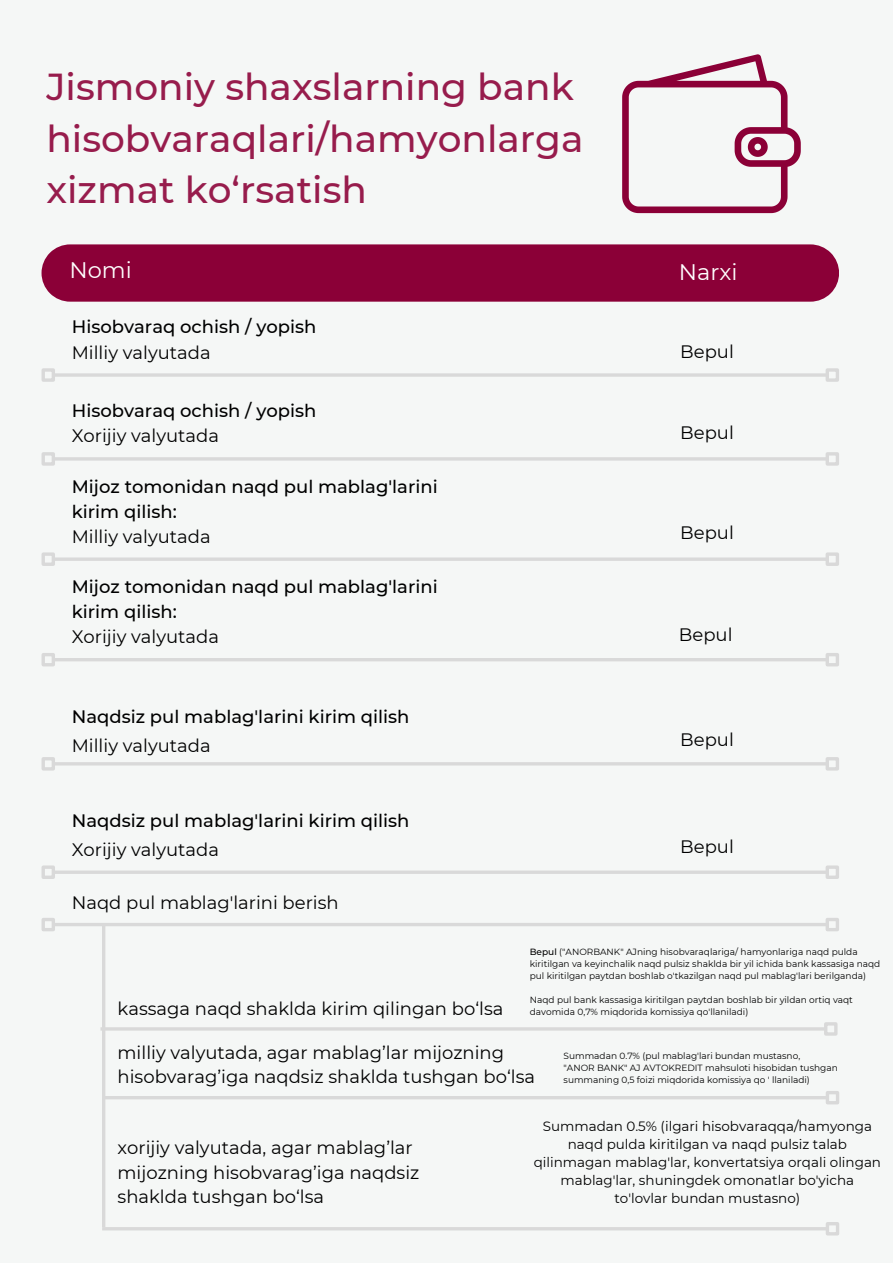
<style>
.page{position:relative;width:893px;height:1264px;background:#fff}
.page>*{position:absolute;margin:0;border:0;box-sizing:border-box;transform-origin:0 0}
.t1{font:500 37.5px/51.8px "Montserrat";color:#8b0037}
.t2{font:22.5px "Montserrat";color:#fff}
.t3{font:18px/24.8px "Montserrat";color:#000}
.t4{font:500 18px/24.8px "Montserrat";color:#000}
.t5{font:13.5px/18px "Montserrat";color:#000;text-align:center}
.t6{font:9px/12px "Montserrat";color:#000}
.s1{font-weight:500}
</style>
<div class="page">
<div style="left:0;top:0;width:892px;height:1262px;background:#f5f7f6"></div>
<div style="left:41px;top:244px;width:798px;height:58px;background:#8b0037"></div>
<hr style="left:54px;top:373px;width:772px;height:4px;background:#d9d9d9">
<div style="left:41px;top:368px;width:14px;height:14px;border:3px solid #d9d9d9"></div>
<div style="left:825px;top:368px;width:14px;height:14px;border:3px solid #d9d9d9"></div>
<hr style="left:54px;top:457px;width:772px;height:3px;background:#d9d9d9">
<div style="left:41px;top:452px;width:14px;height:13px;border:3px solid #d9d9d9"></div>
<div style="left:825px;top:452px;width:14px;height:13px;border:3px solid #d9d9d9"></div>
<svg style="left:55px;top:557px;width:770px;height:4px;fill:#dadada"></svg>
<div style="left:41px;top:552px;width:14px;height:14px;border:3px solid #d9d9d9"></div>
<div style="left:825px;top:552px;width:14px;height:14px;border:3px solid #d9d9d9"></div>
<hr style="left:54px;top:658px;width:772px;height:3px;background:#d9d9d9">
<div style="left:41px;top:653px;width:14px;height:13px;border:3px solid #d9d9d9"></div>
<div style="left:825px;top:653px;width:14px;height:13px;border:3px solid #d9d9d9"></div>
<hr style="left:54px;top:762px;width:772px;height:3px;background:#d9d9d9">
<div style="left:41px;top:757px;width:14px;height:13px;border:3px solid #d9d9d9"></div>
<div style="left:825px;top:757px;width:14px;height:13px;border:3px solid #d9d9d9"></div>
<hr style="left:54px;top:870px;width:772px;height:3px;background:#d9d9d9">
<div style="left:41px;top:865px;width:14px;height:14px;border:3px solid #d9d9d9"></div>
<div style="left:825px;top:865px;width:14px;height:14px;border:3px solid #d9d9d9"></div>
<hr style="left:55px;top:923px;width:770px;height:3px;background:#d9d9d9">
<div style="left:41px;top:917px;width:14px;height:14px;border:3px solid #d9d9d9"></div>
<div style="left:825px;top:917px;width:14px;height:14px;border:3px solid #d9d9d9"></div>
<hr style="left:102px;top:924px;width:3px;height:302px;background:#d9d9d9">
<svg style="left:105px;top:1095px;width:720px;height:4px;fill:#d9d9d9"></svg>
<div style="left:825px;top:1090px;width:14px;height:14px;border:3px solid #d9d9d9"></div>
<hr style="left:100px;top:1027px;width:724px;height:3px;background:#d9d9d9">
<div style="left:824px;top:1022px;width:13px;height:13px;border:3px solid #d9d9d9"></div>
<svg style="left:102px;top:1226px;width:723px;height:4px;fill:#d9d9d9"></svg>
<div style="left:825px;top:1221px;width:14px;height:14px;border:3px solid #d9d9d9"></div>
<svg style="left:622px;top:54px;width:178px;height:159px"></svg>
<h1 class="t1" style="left:46px;top:61px;width:538px">Jismoniy shaxslarning bank hisobvaraqlari/hamyonlarga xizmat ko‘rsatish</h1>
<p class="t2" style="left:70px;top:256px;width:64px">Nomi</p>
<p class="t2" style="left:679px;top:258px;width:60px">Narxi</p>
<p class="t4" style="left:72px;top:314px;width:246px">Hisobvaraq ochish / yopish</p>
<p class="t3" style="left:72px;top:340px;width:140px">Milliy valyutada</p>
<p class="t4" style="left:72px;top:398px;width:246px">Hisobvaraq ochish / yopish</p>
<p class="t3" style="left:72px;top:423px;width:149px">Xorijiy valyutada</p>
<p class="t4" style="left:72px;top:474px;width:367px">Mijoz tomonidan naqd pul mablag'larini kirim qilish:</p>
<p class="t3" style="left:72px;top:524px;width:140px">Milliy valyutada</p>
<p class="t4" style="left:72px;top:574px;width:367px">Mijoz tomonidan naqd pul mablag'larini kirim qilish:</p>
<p class="t3" style="left:72px;top:624px;width:149px">Xorijiy valyutada</p>
<p class="t4" style="left:72px;top:704px;width:339px">Naqdsiz pul mablag'larini kirim qilish</p>
<p class="t3" style="left:72px;top:732px;width:140px">Milliy valyutada</p>
<p class="t4" style="left:72px;top:807px;width:339px">Naqdsiz pul mablag'larini kirim qilish</p>
<p class="t3" style="left:72px;top:837px;width:149px">Xorijiy valyutada</p>
<p class="t3" style="left:72px;top:890px;width:268px">Naqd pul mablag'larini berish</p>
<p class="t3" style="left:117px;top:995px;width:387px">kassaga naqd shaklda kirim qilingan bo‘lsa</p>
<p class="t3" style="left:680px;top:339px;width:55px">Bepul</p>
<p class="t3" style="left:680px;top:420px;width:55px">Bepul</p>
<p class="t3" style="left:680px;top:520px;width:55px">Bepul</p>
<p class="t3" style="left:679px;top:622px;width:55px">Bepul</p>
<p class="t3" style="left:680px;top:727px;width:55px">Bepul</p>
<p class="t3" style="left:680px;top:833px;width:55px">Bepul</p>
<p class="t6" style="left:530px;top:946px;width:352px"><span class="s1">Bepul</span> ("ANORBANK" AJning hisobvaraqlariga/ hamyonlariga naqd pulda kiritilgan va keyinchalik naqd pulsiz shaklda bir yil ichida bank kassasiga naqd pul kiritilgan paytdan boshlab o'tkazilgan naqd pul mablag'lari berilganda)</p>
<p class="t6" style="left:530px;top:994px;width:324px">Naqd pul bank kassasiga kiritilgan paytdan boshlab bir yildan ortiq vaqt davomida 0,7% miqdorida komissiya qo'llaniladi)</p>
<p class="t3" style="left:117px;top:1039px;width:419px">milliy valyutada, agar mablag’lar mijozning hisobvarag’iga naqdsiz shaklda tushgan bo‘lsa</p>
<p class="t6" style="left:563px;top:1050px;width:238px">Summadan 0.7% (pul mablag'lari bundan mustasno,</p>
<p class="t6" style="left:563px;top:1062px;width:275px">"ANOR BANK" AJ AVTOKREDIT mahsuloti hisobidan tushgan summaning 0,5 foizi miqdorida komissiya qo ' llaniladi)</p>
<p class="t5" style="left:533px;top:1116px;width:349px">Summadan 0.5% (ilgari hisobvaraqqa/hamyonga naqd pulda kiritilgan va naqd pulsiz talab qilinmagan mablag'lar, konvertatsiya orqali olingan mablag'lar, shuningdek omonatlar bo'yicha to'lovlar bundan mustasno)</p>
<p class="t3" style="left:117px;top:1135px;width:303px">xorijiy valyutada, agar mablag’lar mijozning hisobvarag’iga naqdsiz shaklda tushgan bo‘lsa</p>
</div>
